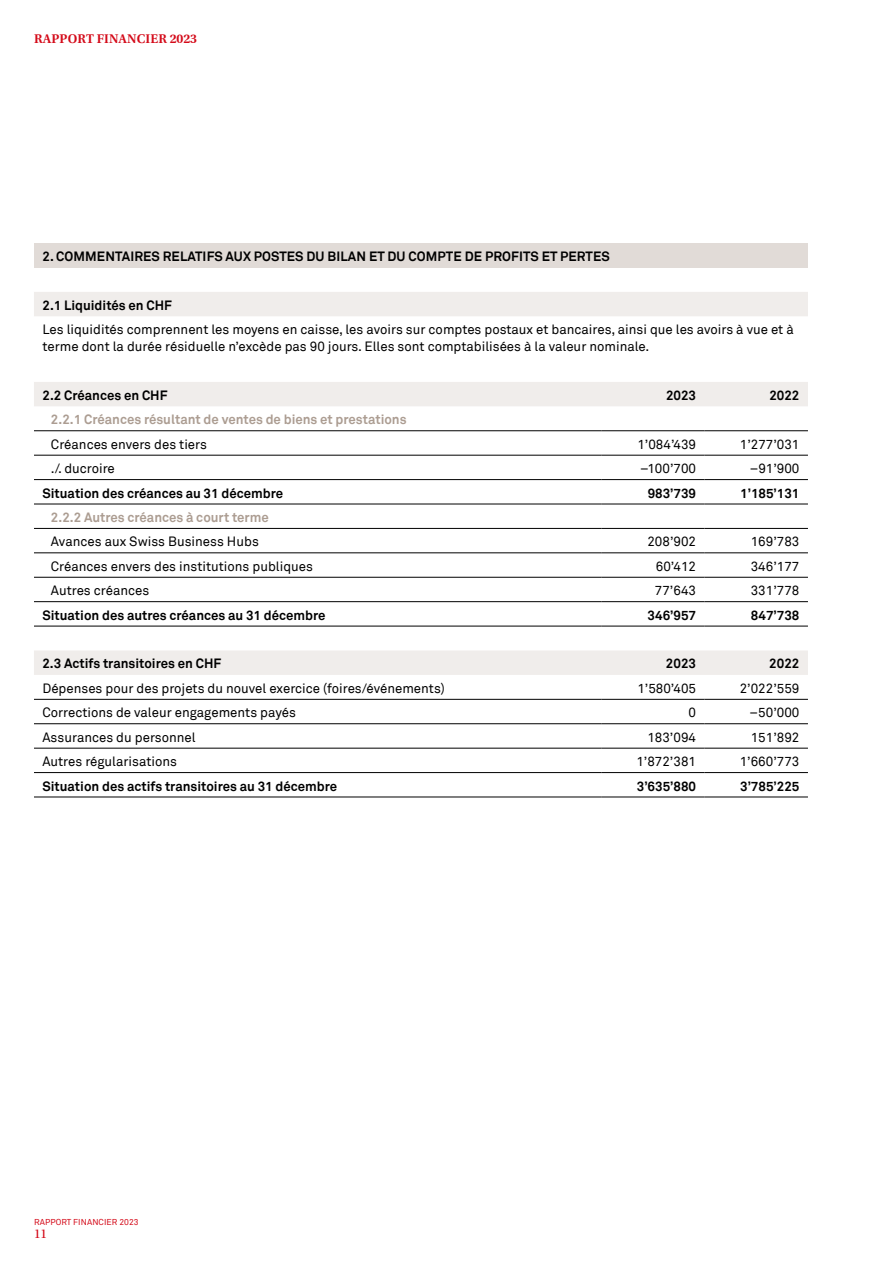
<style>
.page{position:relative;width:893px;height:1263px;background:#fff}
.page>*{position:absolute;margin:0;border:0;box-sizing:border-box;transform-origin:0 0}
.t1{font:13.2px/16.8px "Akkurat S GE Regular";color:#000}
.t2{font:13.2px "Akkurat S GE Bold";color:#000}
.t3{font:13.2px "Akkurat S GE Bold";color:#ac9d92}
.t4{font:13.2px "Utopia S GE Semibold";letter-spacing:.01em;color:#d40a19}
.t5{font:13.2px "Utopia S GE Regular";color:#d40a19}
.t6{font:8.4px "Akkurat S GE Regular";letter-spacing:.01em;color:#d40a19}
</style>
<div class="page">
<div style="left:34px;top:243px;width:774px;height:24px;background:#e1dbd7"></div>
<svg style="left:34px;top:292px;width:774px;height:383px"></svg>
<hr style="left:34px;top:455px;width:567px;height:1px;background:#000">
<hr style="left:601px;top:455px;width:104px;height:1px;background:#000">
<hr style="left:705px;top:455px;width:103px;height:1px;background:#000">
<hr style="left:34px;top:479px;width:567px;height:1px;background:#000">
<hr style="left:601px;top:479px;width:104px;height:1px;background:#000">
<hr style="left:705px;top:479px;width:103px;height:1px;background:#000">
<hr style="left:34px;top:528px;width:567px;height:1px;background:#000">
<hr style="left:601px;top:528px;width:104px;height:1px;background:#000">
<hr style="left:705px;top:528px;width:103px;height:1px;background:#000">
<hr style="left:34px;top:553px;width:567px;height:1px;background:#000">
<hr style="left:601px;top:553px;width:104px;height:1px;background:#000">
<hr style="left:705px;top:553px;width:103px;height:1px;background:#000">
<hr style="left:34px;top:577px;width:567px;height:1px;background:#000">
<hr style="left:601px;top:577px;width:104px;height:1px;background:#000">
<hr style="left:705px;top:577px;width:103px;height:1px;background:#000">
<hr style="left:34px;top:601px;width:567px;height:1px;background:#000">
<hr style="left:601px;top:601px;width:104px;height:1px;background:#000">
<hr style="left:705px;top:601px;width:103px;height:1px;background:#000">
<hr style="left:34px;top:699px;width:567px;height:1px;background:#000">
<hr style="left:601px;top:699px;width:104px;height:1px;background:#000">
<hr style="left:705px;top:699px;width:103px;height:1px;background:#000">
<hr style="left:34px;top:723px;width:567px;height:1px;background:#000">
<hr style="left:601px;top:723px;width:104px;height:1px;background:#000">
<hr style="left:705px;top:723px;width:103px;height:1px;background:#000">
<hr style="left:34px;top:748px;width:567px;height:1px;background:#000">
<hr style="left:601px;top:748px;width:104px;height:1px;background:#000">
<hr style="left:705px;top:748px;width:103px;height:1px;background:#000">
<hr style="left:34px;top:772px;width:567px;height:1px;background:#000">
<hr style="left:601px;top:772px;width:104px;height:1px;background:#000">
<hr style="left:705px;top:772px;width:103px;height:1px;background:#000">
<hr style="left:34px;top:626px;width:567px;height:1px;background:#000">
<hr style="left:601px;top:626px;width:104px;height:1px;background:#000">
<hr style="left:705px;top:626px;width:103px;height:1px;background:#000">
<hr style="left:34px;top:796px;width:567px;height:1px;background:#000">
<hr style="left:601px;top:796px;width:104px;height:1px;background:#000">
<hr style="left:705px;top:796px;width:103px;height:1px;background:#000">
<hr style="left:34px;top:430px;width:567px;height:1px;background:#000">
<hr style="left:601px;top:430px;width:104px;height:1px;background:#000">
<hr style="left:705px;top:430px;width:103px;height:1px;background:#000">
<hr style="left:34px;top:503px;width:567px;height:1px;background:#000">
<hr style="left:601px;top:503px;width:104px;height:1px;background:#000">
<hr style="left:705px;top:503px;width:103px;height:1px;background:#000">
<p class="t4" style="left:34px;top:29px;width:165px">RAPPORT FINANCIER 2023</p>
<p class="t2" style="left:42px;top:247px;width:569px">2. COMMENTAIRES RELATIFS AUX POSTES DU BILAN ET DU COMPTE DE PROFITS ET PERTES</p>
<p class="t2" style="left:42px;top:296px;width:131px">2.1 Liquidités en CHF</p>
<p class="t1" style="left:42px;top:321px;width:753px">Les liquidités comprennent les moyens en caisse, les avoirs sur comptes postaux et bancaires, ainsi que les avoirs à vue et à terme dont la durée résiduelle n’excède pas 90 jours. Elles sont comptabilisées à la valeur nominale.</p>
<p class="t2" style="left:42px;top:386px;width:127px">2.2 Créances en CHF</p>
<p class="t2" style="left:666px;top:386px;width:32px">2023</p>
<p class="t2" style="left:769px;top:386px;width:32px">2022</p>
<p class="t3" style="left:51px;top:410px;width:357px">2.2.1 Créances résultant de ventes de biens et prestations</p>
<p class="t1" style="left:51px;top:435px;width:158px">Créances envers des tiers</p>
<p class="t1" style="left:637px;top:435px;width:60px">1’084’439</p>
<p class="t1" style="left:740px;top:435px;width:61px">1’277’031</p>
<p class="t1" style="left:51px;top:460px;width:65px">./. ducroire</p>
<p class="t1" style="left:640px;top:460px;width:58px">–100’700</p>
<p class="t1" style="left:750px;top:460px;width:51px">–91’900</p>
<p class="t2" style="left:42px;top:483px;width:242px">Situation des créances au 31 décembre</p>
<p class="t2" style="left:648px;top:483px;width:50px">983’739</p>
<p class="t2" style="left:740px;top:483px;width:61px">1’185’131</p>
<p class="t3" style="left:51px;top:508px;width:219px">2.2.2 Autres créances à court terme</p>
<p class="t1" style="left:51px;top:533px;width:209px">Avances aux Swiss Business Hubs</p>
<p class="t1" style="left:647px;top:533px;width:50px">208’902</p>
<p class="t1" style="left:751px;top:533px;width:50px">169’783</p>
<p class="t1" style="left:51px;top:557px;width:264px">Créances envers des institutions publiques</p>
<p class="t1" style="left:656px;top:557px;width:42px">60’412</p>
<p class="t1" style="left:751px;top:557px;width:50px">346’177</p>
<p class="t1" style="left:51px;top:582px;width:100px">Autres créances</p>
<p class="t1" style="left:655px;top:582px;width:43px">77’643</p>
<p class="t1" style="left:751px;top:582px;width:50px">331’778</p>
<p class="t2" style="left:42px;top:605px;width:285px">Situation des autres créances au 31 décembre</p>
<p class="t2" style="left:648px;top:605px;width:50px">346’957</p>
<p class="t2" style="left:751px;top:605px;width:50px">847’738</p>
<p class="t2" style="left:42px;top:654px;width:180px">2.3 Actifs transitoires en CHF</p>
<p class="t2" style="left:666px;top:654px;width:32px">2023</p>
<p class="t2" style="left:769px;top:654px;width:32px">2022</p>
<p class="t1" style="left:42px;top:679px;width:404px">Dépenses pour des projets du nouvel exercice (foires/événements)</p>
<p class="t1" style="left:637px;top:679px;width:60px">1’580’405</p>
<p class="t1" style="left:740px;top:679px;width:61px">2’022’559</p>
<p class="t1" style="left:42px;top:704px;width:255px">Corrections de valeur engagements payés</p>
<p class="t1" style="left:688px;top:704px;width:9px">0</p>
<p class="t1" style="left:750px;top:704px;width:51px">–50’000</p>
<p class="t1" style="left:42px;top:728px;width:155px">Assurances du personnel</p>
<p class="t1" style="left:647px;top:728px;width:50px">183’094</p>
<p class="t1" style="left:751px;top:728px;width:50px">151’892</p>
<p class="t1" style="left:42px;top:752px;width:136px">Autres régularisations</p>
<p class="t1" style="left:636px;top:752px;width:61px">1’872’381</p>
<p class="t1" style="left:740px;top:752px;width:61px">1’660’773</p>
<p class="t2" style="left:42px;top:776px;width:296px">Situation des actifs transitoires au 31 décembre</p>
<p class="t2" style="left:637px;top:776px;width:61px">3’635’880</p>
<p class="t2" style="left:740px;top:776px;width:61px">3’785’225</p>
<p class="t6" style="left:34px;top:1216px;width:106px">RAPPORT FINANCIER 2023</p>
<p class="t5" style="left:34px;top:1224px;width:15px">11</p>
</div>
